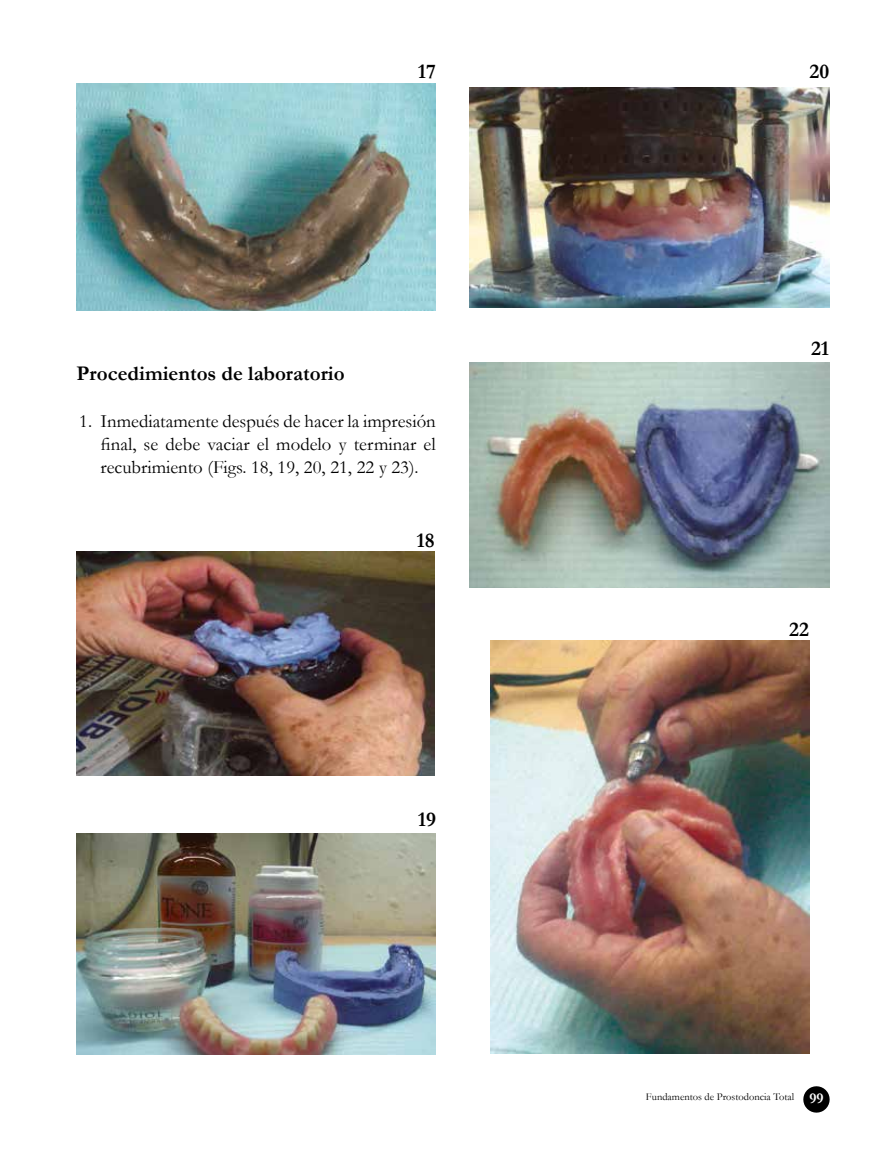
<style>
.page{position:relative;width:893px;height:1149px;background:#fff}
.page>*{position:absolute;margin:0;border:0;box-sizing:border-box;transform-origin:0 0}
.t1{font:700 21px "Garamond";color:#000}
.t2{font:18.75px/23.2px "Garamond";color:#000;text-align:justify}
.t3{font:10.5px "Garamond";color:#000}
.s1{font-weight:700;font-size:15px;color:#fff}
</style>
<div class="page">
<svg style="left:803px;top:1086px;width:27px;height:27px"></svg>
<img style="left:77px;top:84px;width:359px;height:226px">
<img style="left:77px;top:551px;width:358px;height:224px">
<img style="left:77px;top:833px;width:359px;height:221px">
<img style="left:470px;top:87px;width:359px;height:220px">
<img style="left:470px;top:362px;width:359px;height:225px">
<img style="left:490px;top:640px;width:319px;height:412px">
<p class="t1" style="left:418px;top:57px;width:20px">17</p>
<p class="t1" style="left:77px;top:359px;width:270px">Procedimientos de laboratorio</p>
<p class="t2" style="left:101px;top:408px;width:337px;text-indent:-21px">1. Inmediatamente después de hacer la impresión final, se debe vaciar el modelo y terminar el recubrimiento (Figs. 18, 19, 20, 21, 22 y 23).</p>
<p class="t1" style="left:416px;top:525px;width:20px">18</p>
<p class="t1" style="left:418px;top:804px;width:20px">19</p>
<p class="t1" style="left:809px;top:57px;width:21px">20</p>
<p class="t1" style="left:811px;top:334px;width:20px">21</p>
<p class="t1" style="left:789px;top:614px;width:21px">22</p>
<p class="t3" style="left:646px;top:1089px;width:179px">Fundamentos de Prostodoncia Total <span class="s1">99</span></p>
</div>
